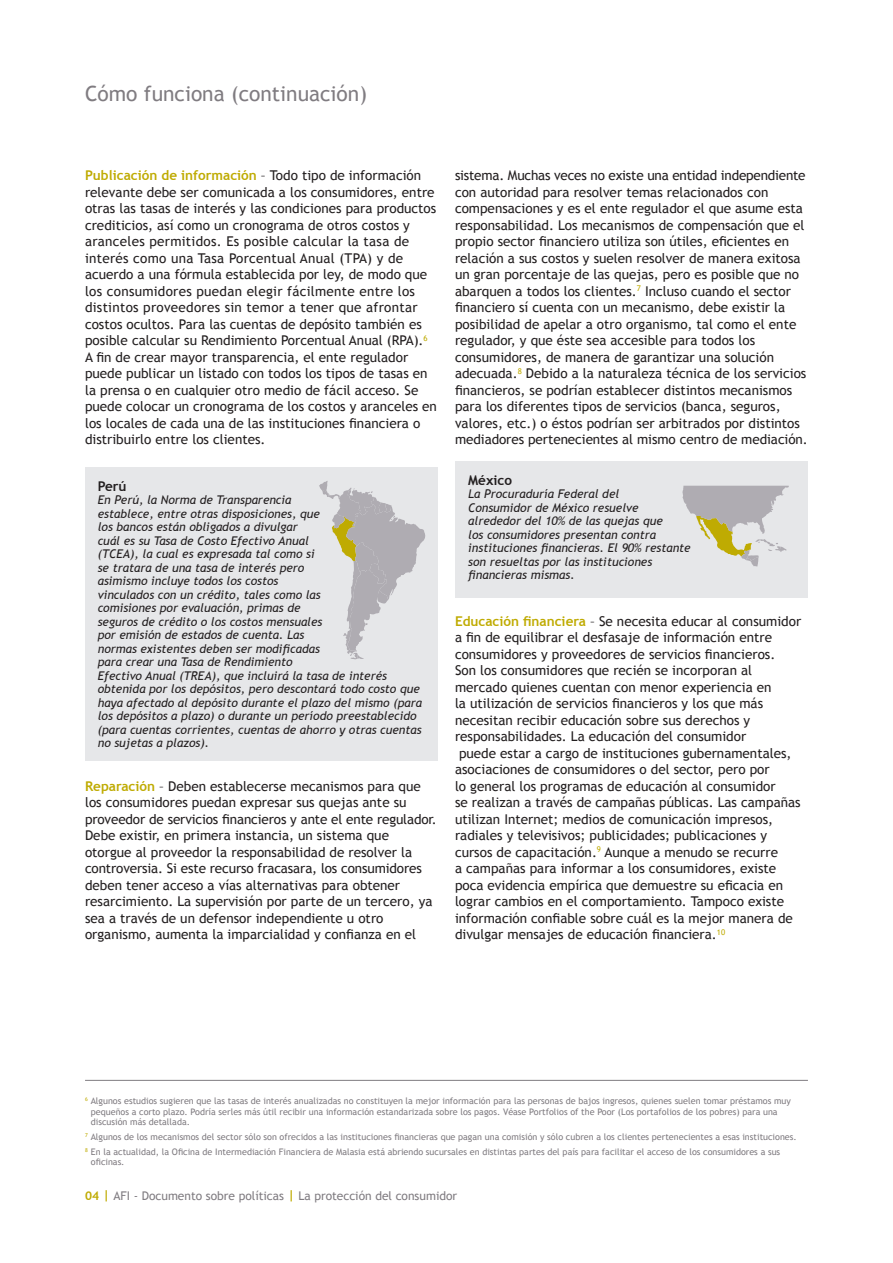
<style>
.page{position:relative;width:893px;height:1263px;background:#fff}
.page>*{position:absolute;margin:0;border:0;box-sizing:border-box;transform-origin:0 0}
.t1{font:21px "Trebuchet MS";color:#807c81}
.t2{font:13.5px/16.5px "Trebuchet MS";color:#231f20}
.t3{font:700 13.5px "Trebuchet MS";color:#231f20}
.t4{font:italic 12px/13.5px "Trebuchet MS";color:#231f20}
.t5{font:12px "Trebuchet MS";color:#807c81}
.t6{font:9px/10.5px "Trebuchet MS";color:#807c81}
.s1{font-weight:700;color:#bfab02}
</style>
<div class="page">
<div style="left:455px;top:460px;width:353px;height:137px;background:#e6e7e9"></div>
<hr style="left:85px;top:1080px;width:723px;height:1px;background:#807c81">
<svg style="left:682px;top:486px;width:107px;height:81px"></svg>
<div style="left:85px;top:467px;width:352px;height:293px;background:#e6e7e9"></div>
<svg style="left:319px;top:481px;width:107px;height:178px"></svg>
<p class="t1" style="left:85px;top:81px;width:283px">Cómo funciona (continuación)</p>
<p class="t2" style="left:85px;top:167px;width:353px"><span class="s1">Publicación de información</span> – Todo tipo de información relevante debe ser comunicada a los consumidores, entre otras las tasas de interés y las condiciones para productos crediticios, así como un cronograma de otros costos y aranceles permitidos. Es posible calcular la tasa de interés como una Tasa Porcentual Anual (TPA) y de acuerdo a una fórmula establecida por ley, de modo que los consumidores puedan elegir fácilmente entre los distintos proveedores sin temor a tener que afrontar costos ocultos. Para las cuentas de depósito también es posible calcular su Rendimiento Porcentual Anual (RPA).<sup>6<br></sup>A fin de crear mayor transparencia, el ente regulador puede publicar un listado con todos los tipos de tasas en la prensa o en cualquier otro medio de fácil acceso. Se puede colocar un cronograma de los costos y aranceles en los locales de cada una de las instituciones financiera o distribuirlo entre los clientes.</p>
<p class="t3" style="left:98px;top:478px;width:30px">Perú</p>
<p class="t4" style="left:98px;top:493px;width:226px">En Perú, la Norma de Transparencia establece, entre otras disposiciones, que los bancos están obligados a divulgar cuál es su Tasa de Costo Efectivo Anual (TCEA), la cual es expresada tal como si se tratara de una tasa de interés pero asimismo incluye todos los costos vinculados con un crédito, tales como las comisiones por evaluación, primas de seguros de crédito o los costos mensuales por emisión de estados de cuenta. Las normas existentes deben ser modificadas para crear una Tasa de Rendimiento</p>
<p class="t4" style="left:98px;top:669px;width:326px">Efectivo Anual (TREA), que incluirá la tasa de interés obtenida por los depósitos, pero descontará todo costo que haya afectado al depósito durante el plazo del mismo (para los depósitos a plazo) o durante un período preestablecido (para cuentas corrientes, cuentas de ahorro y otras cuentas no sujetas a plazos).</p>
<p class="t2" style="left:85px;top:778px;width:353px"><span class="s1">Reparación</span> – Deben establecerse mecanismos para que los consumidores puedan expresar sus quejas ante su proveedor de servicios financieros y ante el ente regulador.<br>Debe existir, en primera instancia, un sistema que otorgue al proveedor la responsabilidad de resolver la controversia. Si este recurso fracasara, los consumidores deben tener acceso a vías alternativas para obtener resarcimiento. La supervisión por parte de un tercero, ya sea a través de un defensor independiente u otro organismo, aumenta la imparcialidad y confianza en el</p>
<p class="t2" style="left:455px;top:167px;width:354px">sistema. Muchas veces no existe una entidad independiente con autoridad para resolver temas relacionados con compensaciones y es el ente regulador el que asume esta responsabilidad. Los mecanismos de compensación que el propio sector financiero utiliza son útiles, eficientes en relación a sus costos y suelen resolver de manera exitosa un gran porcentaje de las quejas, pero es posible que no abarquen a todos los clientes.<sup>7</sup> Incluso cuando el sector financiero sí cuenta con un mecanismo, debe existir la posibilidad de apelar a otro organismo, tal como el ente regulador, y que éste sea accesible para todos los consumidores, de manera de garantizar una solución adecuada.<sup>8</sup> Debido a la naturaleza técnica de los servicios financieros, se podrían establecer distintos mecanismos para los diferentes tipos de servicios (banca, seguros, valores, etc.) o éstos podrían ser arbitrados por distintos mediadores pertenecientes al mismo centro de mediación.</p>
<p class="t3" style="left:468px;top:471px;width:45px">México</p>
<p class="t4" style="left:468px;top:487px;width:153px">La Procuraduría Federal del</p>
<p class="t4" style="left:468px;top:501px;width:196px">Consumidor de México resuelve alrededor del 10% de las quejas que</p>
<p class="t4" style="left:468px;top:528px;width:224px">los consumidores presentan contra instituciones financieras. El 90% restante son resueltas por las instituciones financieras mismas.</p>
<p class="t2" style="left:455px;top:613px;width:348px"><span class="s1">Educación financiera</span> – Se necesita educar al consumidor a fin de equilibrar el desfasaje de información entre consumidores y proveedores de servicios financieros.</p>
<p class="t2" style="left:455px;top:662px;width:318px">Son los consumidores que recién se incorporan al mercado quienes cuentan con menor experiencia en</p>
<p class="t2" style="left:455px;top:695px;width:310px">la utilización de servicios financieros y los que más necesitan recibir educación sobre sus derechos y responsabilidades. La educación del consumidor</p>
<p class="t2" style="left:455px;top:745px;width:338px;text-indent:4px">puede estar a cargo de instituciones gubernamentales, asociaciones de consumidores o del sector, pero por</p>
<p class="t2" style="left:455px;top:778px;width:322px">lo general los programas de educación al consumidor</p>
<p class="t2" style="left:455px;top:794px;width:347px">se realizan a través de campañas públicas. Las campañas utilizan Internet; medios de comunicación impresos, radiales y televisivos; publicidades; publicaciones y cursos de capacitación.<sup>9</sup> Aunque a menudo se recurre</p>
<p class="t2" style="left:455px;top:860px;width:339px">a campañas para informar a los consumidores, existe poca evidencia empírica que demuestre su eficacia en lograr cambios en el comportamiento. Tampoco existe información confiable sobre cuál es la mejor manera de divulgar mensajes de educación financiera.<sup>10</sup></p>
<p class="t6" style="left:91px;top:1096px;width:701px;text-indent:-6px"><sup>6</sup> Algunos estudios sugieren que las tasas de interés anualizadas no constituyen la mejor información para las personas de bajos ingresos, quienes suelen tomar préstamos muy pequeños a corto plazo. Podría serles más útil recibir una información estandarizada sobre los pagos. Véase Portfolios of the Poor (Los portafolios de los pobres) para una discusión más detallada.</p>
<p class="t6" style="left:85px;top:1132px;width:713px"><sup>7</sup> Algunos de los mecanismos del sector sólo son ofrecidos a las instituciones financieras que pagan una comisión y sólo cubren a los clientes pertenecientes a esas instituciones.</p>
<p class="t6" style="left:91px;top:1146px;width:691px;text-indent:-6px"><sup>8</sup> En la actualidad, la Oficina de Intermediación Financiera de Malasia está abriendo sucursales en distintas partes del país para facilitar el acceso de los consumidores a sus oficinas.</p>
<p class="t5" style="left:85px;top:1189px;width:374px"><span class="s1">04 |</span> AFI - Documento sobre políticas <span class="s1">|</span> La protección del consumidor</p>
</div>
